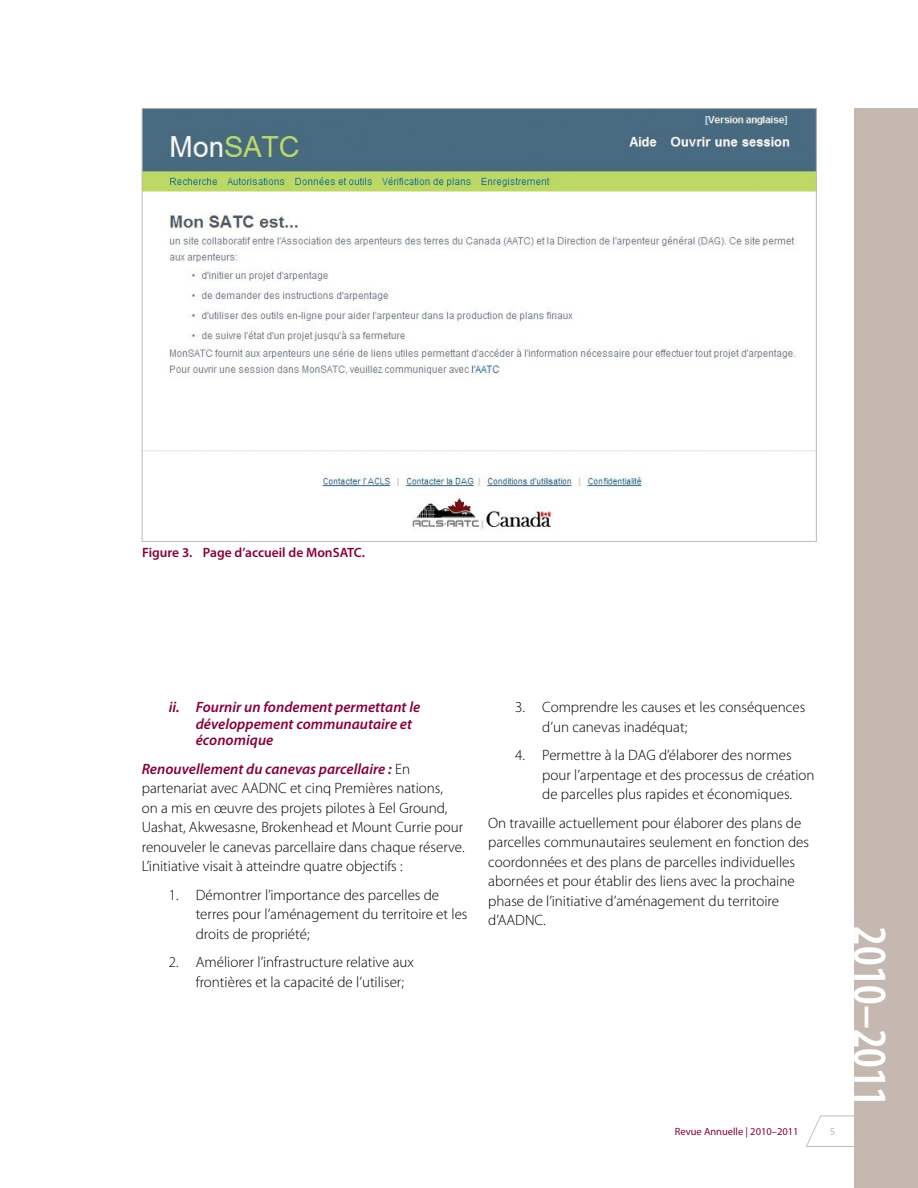
<style>
.page{position:relative;width:918px;height:1188px;background:#fff}
.page>*{position:absolute;margin:0;border:0;box-sizing:border-box;transform-origin:0 0}
.t1{font:600 condensed 48px "Myriad Pro";color:#fff}
.t2{font:300 15px/19.5px "Myriad Pro";color:#000}
.t3{font:italic 600 15px/16.5px "Myriad Pro";color:#860038}
.t4{font:600 13.5px "Myriad Pro";color:#860038}
.t5{font:10.5px "Myriad Pro";color:#860038}
.t6{font:10.5px "Myriad Pro";color:#c5b8b1}
.s1{font-weight:600;font-style:italic;color:#860038}
</style>
<div class="page">
<svg style="left:806px;top:1115px;width:49px;height:32px"></svg>
<div style="left:855px;top:108px;width:63px;height:1080px;background:#c5b8b1"></div>
<img style="left:144px;top:110px;width:671px;height:421px">
<p class="t4" style="left:142px;top:545px;width:224px">Figure 3. Page d’accueil de MonSATC.</p>
<p class="t3" style="left:196px;top:699px;width:226px;text-indent:-27px">ii. Fournir un fondement permettant le développement communautaire et économique</p>
<p class="t2" style="left:142px;top:759px;width:324px"><span class="s1">Renouvellement du canevas parcellaire :</span> En partenariat avec AADNC et cinq Premières nations,<br>on a mis en œuvre des projets pilotes à Eel Ground, Uashat, Akwesasne, Brokenhead et Mount Currie pour renouveler le canevas parcellaire dans chaque réserve.<br>L’initiative visait à atteindre quatre objectifs :</p>
<p class="t2" style="left:196px;top:885px;width:273px;text-indent:-27px">1. Démontrer l’importance des parcelles de terres pour l’aménagement du territoire et les droits de propriété;</p>
<p class="t2" style="left:196px;top:953px;width:220px;text-indent:-27px">2. Améliorer l’infrastructure relative aux frontières et la capacité de l’utiliser;</p>
<p class="t2" style="left:542px;top:698px;width:265px;text-indent:-27px">3. Comprendre les causes et les conséquences d’un canevas inadéquat;</p>
<p class="t2" style="left:542px;top:746px;width:274px;text-indent:-27px">4. Permettre à la DAG d’élaborer des normes pour l’arpentage et des processus de création de parcelles plus rapides et économiques.</p>
<p class="t2" style="left:488px;top:813px;width:322px">On travaille actuellement pour élaborer des plans de parcelles communautaires seulement en fonction des coordonnées et des plans de parcelles individuelles abornées et pour établir des liens avec la prochaine phase de l’initiative d’aménagement du territoire d’AADNC.</p>
<p class="t5" style="left:675px;top:1126px;width:125px">Revue Annuelle | 2010–2011</p>
<p class="t6" style="left:830px;top:1126px;width:7px">5</p>
<h1 class="t1" style="left:896px;top:926px;width:182px;rotate:90deg">2010–2011</h1>
</div>
